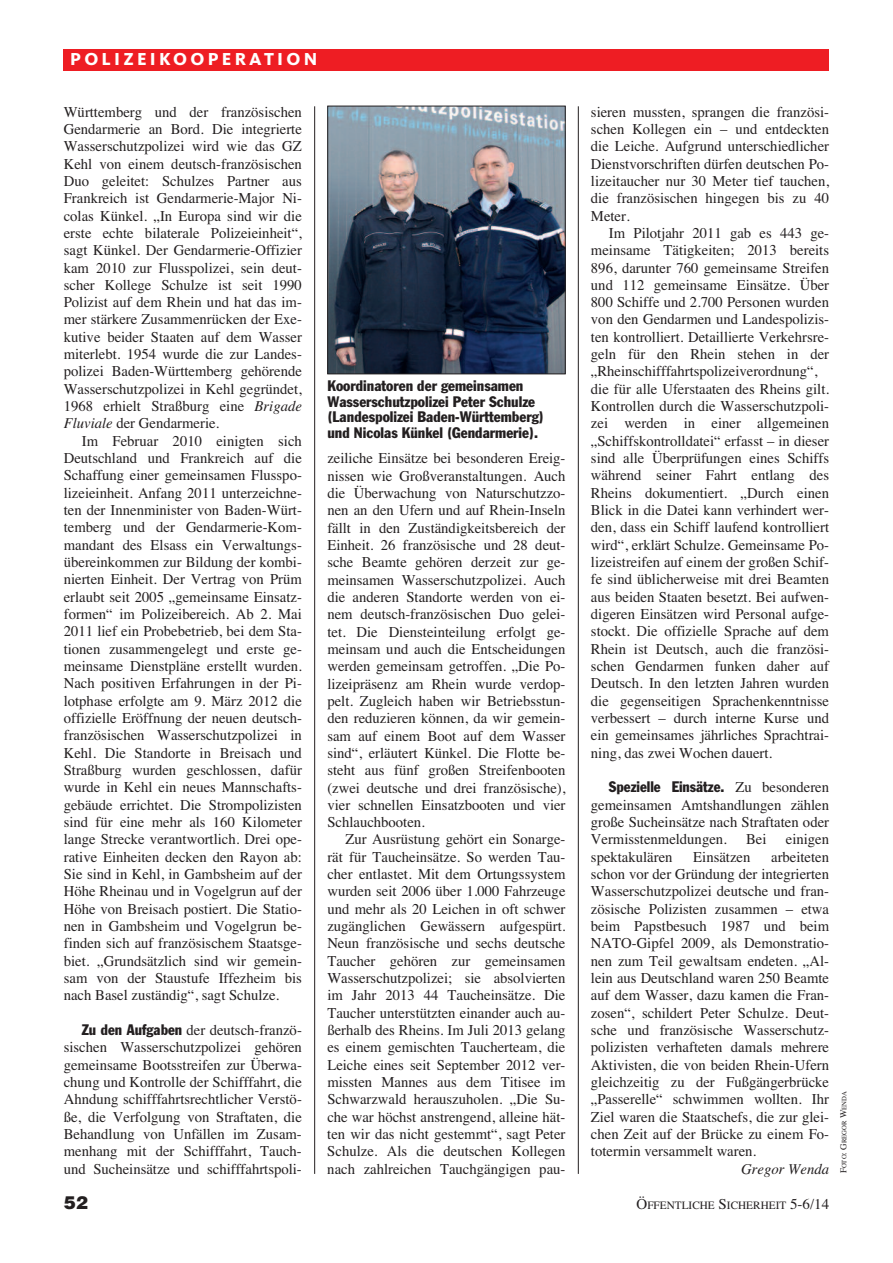
<style>
.page{position:relative;width:893px;height:1263px;background:#fff}
.page>*{position:absolute;margin:0;border:0;box-sizing:border-box;transform-origin:0 0}
.t1{font:800 18px "Kievit";letter-spacing:.175em;color:#fff}
.t2{font:900 18px "Helvetica";color:#231f20}
.t3{font:15px/17.2px "Times";color:#231f20;text-align:justify}
.t4{font:condensed 15px/15.8px "Franklin Gothic";color:#231f20}
.t5{font:italic 15px "Times";color:#231f20}
.t6{font:11.25px "Times";color:#231f20}
.t7{font:6.75px "Times";color:#231f20}
.s1{font-style:italic}
.s2{font-family:"Franklin Gothic";font-stretch:condensed}
.s3{font-family:"Times";font-stretch:normal}
.s4{font-size:15px}
.s5{font-size:9px}
</style>
<div class="page">
<hr style="left:314px;top:106px;width:1px;height:1068px;background:#231f20">
<hr style="left:578px;top:106px;width:1px;height:1068px;background:#231f20">
<div style="left:64px;top:49px;width:765px;height:21px;background:#ee1d23"></div>
<img style="left:329px;top:108px;width:235px;height:264px">
<div style="left:327px;top:106px;width:239px;height:268px;border:1px solid #231f20"></div>
<p class="t1" style="left:70px;top:53px;width:248px">POLIZEIKOOPERATION</p>
<p class="t3" style="left:64px;top:103px;width:240px">Württemberg und der französischen Gendarmerie an Bord. Die integrierte Wasserschutzpolizei wird wie das GZ Kehl von einem deutsch-französischen Duo geleitet: Schulzes Partner aus Frankreich ist Gendarmerie-Major Ni&shy;colas Künkel. „In Europa sind wir die erste echte bilaterale Polizeieinheit“, sagt Künkel. Der Gendarmerie-Offizier kam 2010 zur Flusspolizei, sein deut&shy;scher Kollege Schulze ist seit 1990<br>Polizist auf dem Rhein und hat das im&shy;mer stärkere Zusammenrücken der Exe&shy;kutive beider Staaten auf dem Wasser miterlebt. 1954 wurde die zur Landes&shy;polizei Baden-Württemberg gehörende Wasserschutzpolizei in Kehl gegründet, 1968 erhielt Straßburg eine <span class="s1">Brigade Fluviale</span> der Gendarmerie.</p>
<p class="t3" style="left:64px;top:432px;width:240px;text-indent:18px">Im Februar 2010 einigten sich Deutschland und Frankreich auf die Schaffung einer gemeinsamen Flusspo&shy;lizeieinheit. Anfang 2011 unterzeichne&shy;ten der Innenminister von Baden-Würt&shy;temberg und der Gendarmerie-Kom&shy;mandant des Elsass ein Verwaltungs&shy;übereinkommen zur Bildung der kombi&shy;nierten Einheit. Der Vertrag von Prüm erlaubt seit 2005 „gemeinsame Einsatz&shy;formen“ im Polizeibereich. Ab 2. Mai 2011 lief ein Probebetrieb, bei dem Sta&shy;tionen zusammengelegt und erste ge&shy;meinsame Dienstpläne erstellt wurden.<br>Nach positiven Erfahrungen in der Pi&shy;lotphase erfolgte am 9. März 2012 die offizielle Eröffnung der neuen deutsch&shy;französischen Wasserschutzpolizei in Kehl. Die Standorte in Breisach und Straßburg wurden geschlossen, dafür wurde in Kehl ein neues Mannschafts&shy;gebäude errichtet. Die Strompolizisten sind für eine mehr als 160 Kilometer lange Strecke verantwortlich. Drei ope&shy;rative Einheiten decken den Rayon ab:<br>Sie sind in Kehl, in Gambsheim auf der Höhe Rheinau und in Vogelgrun auf der Höhe von Breisach postiert. Die Statio&shy;nen in Gambsheim und Vogelgrun be&shy;finden sich auf französischem Staatsge&shy;biet. „Grundsätzlich sind wir gemein&shy;sam von der Staustufe Iffezheim bis nach Basel zuständig“, sagt Schulze.</p>
<p class="t3" style="left:64px;top:1021px;width:240px;text-indent:18px"><span class="s2">Zu den Aufgaben</span> der deutsch-franzö&shy;sischen Wasserschutzpolizei gehören gemeinsame Bootsstreifen zur Überwa&shy;chung und Kontrolle der Schifffahrt, die Ahndung schifffahrtsrechtlicher Verstö&shy;ße, die Verfolgung von Straftaten, die Behandlung von Unfällen im Zusam&shy;menhang mit der Schifffahrt, Tauch&shy;und Sucheinsätze und schifffahrtspoli-</p>
<p class="t4" style="left:327px;top:379px;width:218px">Koordinatoren der gemeinsamen Wasserschutzpolizei Peter Schulze (Landespolizei Baden-Württemberg) und Nicolas Künkel (Gendarmerie).</p>
<p class="t3" style="left:327px;top:449px;width:240px">zeiliche Einsätze bei besonderen Ereig&shy;nissen wie Großveranstaltungen. Auch die Überwachung von Naturschutzzo&shy;nen an den Ufern und auf Rhein-Inseln fällt in den Zuständigkeitsbereich der Einheit. 26 französische und 28 deut&shy;sche Beamte gehören derzeit zur ge&shy;meinsamen Wasserschutzpolizei. Auch die anderen Standorte werden von ei&shy;nem deutsch-französischen Duo gelei&shy;tet. Die Diensteinteilung erfolgt ge&shy;meinsam und auch die Entscheidungen werden gemeinsam getroffen. „Die Po&shy;lizeipräsenz am Rhein wurde verdop&shy;pelt. Zugleich haben wir Betriebsstun&shy;den reduzieren können, da wir gemein&shy;sam auf einem Boot auf dem Wasser sind“, erläutert Künkel. Die Flotte be&shy;steht aus fünf großen Streifenbooten (zwei deutsche und drei französische), vier schnellen Einsatzbooten und vier Schlauchbooten.</p>
<p class="t3" style="left:327px;top:831px;width:240px;text-indent:18px">Zur Ausrüstung gehört ein Sonarge&shy;rät für Taucheinsätze. So werden Tau&shy;cher entlastet. Mit dem Ortungssystem wurden seit 2006 über 1.000 Fahrzeuge und mehr als 20 Leichen in oft schwer zugänglichen Gewässern aufgespürt.<br>Neun französische und sechs deutsche Taucher gehören zur gemeinsamen Wasserschutzpolizei; sie absolvierten im Jahr 2013 44 Taucheinsätze. Die Taucher unterstützten einander auch au&shy;ßerhalb des Rheins. Im Juli 2013 gelang es einem gemischten Taucherteam, die Leiche eines seit September 2012 ver&shy;missten Mannes aus dem Titisee im Schwarzwald herauszuholen. „Die Su&shy;che war höchst anstrengend, alleine hät&shy;ten wir das nicht gestemmt“, sagt Peter Schulze. Als die deutschen Kollegen nach zahlreichen Tauchgängigen pau-</p>
<p class="t3" style="left:591px;top:103px;width:240px">sieren mussten, sprangen die französi&shy;schen Kollegen ein – und entdeckten die Leiche. Aufgrund unterschiedlicher Dienstvorschriften dürfen deutschen Po&shy;lizeitaucher nur 30 Meter tief tauchen, die französischen hingegen bis zu 40<br>Meter.</p>
<p class="t3" style="left:591px;top:224px;width:240px;text-align:left;text-indent:18px">Im Pilotjahr 2011 gab es 443 ge&shy;meinsame Tätigkeiten; 2013 bereits 896, darunter 760 gemeinsame Streifen und 112 gemeinsame Einsätze. Über 800 Schiffe und 2.700 Personen wurden von den Gendarmen und Landespolizis&shy;ten kontrolliert. Detaillierte Verkehrsre&shy;geln für den Rhein stehen in der „Rheinschifffahrtspolizeiverordnung“, die für alle Uferstaaten des Rheins gilt.<br>Kontrollen durch die Wasserschutzpoli&shy;zei werden in einer allgemeinen „Schiffskontrolldatei“ erfasst – in dieser sind alle Überprüfungen eines Schiffs während seiner Fahrt entlang des Rheins dokumentiert. „Durch einen Blick in die Datei kann verhindert wer&shy;den, dass ein Schiff laufend kontrolliert wird“, erklärt Schulze. Gemeinsame Po&shy;lizeistreifen auf einem der großen Schif&shy;fe sind üblicherweise mit drei Beamten aus beiden Staaten besetzt. Bei aufwen&shy;digeren Einsätzen wird Personal aufge&shy;stockt. Die offizielle Sprache auf dem Rhein ist Deutsch, auch die französi&shy;schen Gendarmen funken daher auf Deutsch. In den letzten Jahren wurden die gegenseitigen Sprachenkenntnisse verbessert – durch interne Kurse und ein gemeinsames jährliches Sprachtrai&shy;ning, das zwei Wochen dauert.</p>
<p class="t4" style="left:609px;top:780px;width:222px">Spezielle Einsätze. <span class="s3">Zu besonderen</span></p>
<p class="t3" style="left:591px;top:796px;width:240px">gemeinsamen Amtshandlungen zählen große Sucheinsätze nach Straftaten oder Vermisstenmeldungen.</p>
<p class="t3" style="left:746px;top:830px;width:22px">Bei</p>
<p class="t3" style="left:786px;top:830px;width:45px">einigen</p>
<p class="t3" style="left:591px;top:848px;width:83px">spektakulären</p>
<p class="t3" style="left:693px;top:848px;width:59px">Einsätzen</p>
<p class="t3" style="left:591px;top:848px;width:240px;text-indent:180px">arbeiteten schon vor der Gründung der integrierten Wasserschutzpolizei deutsche und fran&shy;zösische Polizisten zusammen – etwa beim Papstbesuch 1987 und beim NATO-Gipfel 2009, als Demonstratio&shy;nen zum Teil gewaltsam endeten. „Al&shy;lein aus Deutschland waren 250 Beamte auf dem Wasser, dazu kamen die Fran&shy;zosen“, schildert Peter Schulze. Deut&shy;sche und französische Wasserschutz&shy;polizisten verhafteten damals mehrere Aktivisten, die von beiden Rhein-Ufern gleichzeitig zu der Fußgängerbrücke „Passerelle“ schwimmen wollten. Ihr Ziel waren die Staatschefs, die zur glei&shy;chen Zeit auf der Brücke zu einem Fo&shy;totermin versammelt waren.</p>
<p class="t5" style="left:741px;top:1159px;width:89px">Gregor Wenda</p>
<p class="t2" style="left:64px;top:1192px;width:26px">52</p>
<p class="t6" style="left:636px;top:1198px;width:194px"><span class="s4">Ö</span>FFENTLICHE <span class="s4">S</span>ICHERHEIT <span class="s4">5-6/14</span></p>
<p class="t7" style="left:840px;top:1173px;width:84px;rotate:-90deg"><span class="s5">F</span>OTO<span class="s5">: G</span>REGOR <span class="s5">W</span>ENDA</p>
</div>
